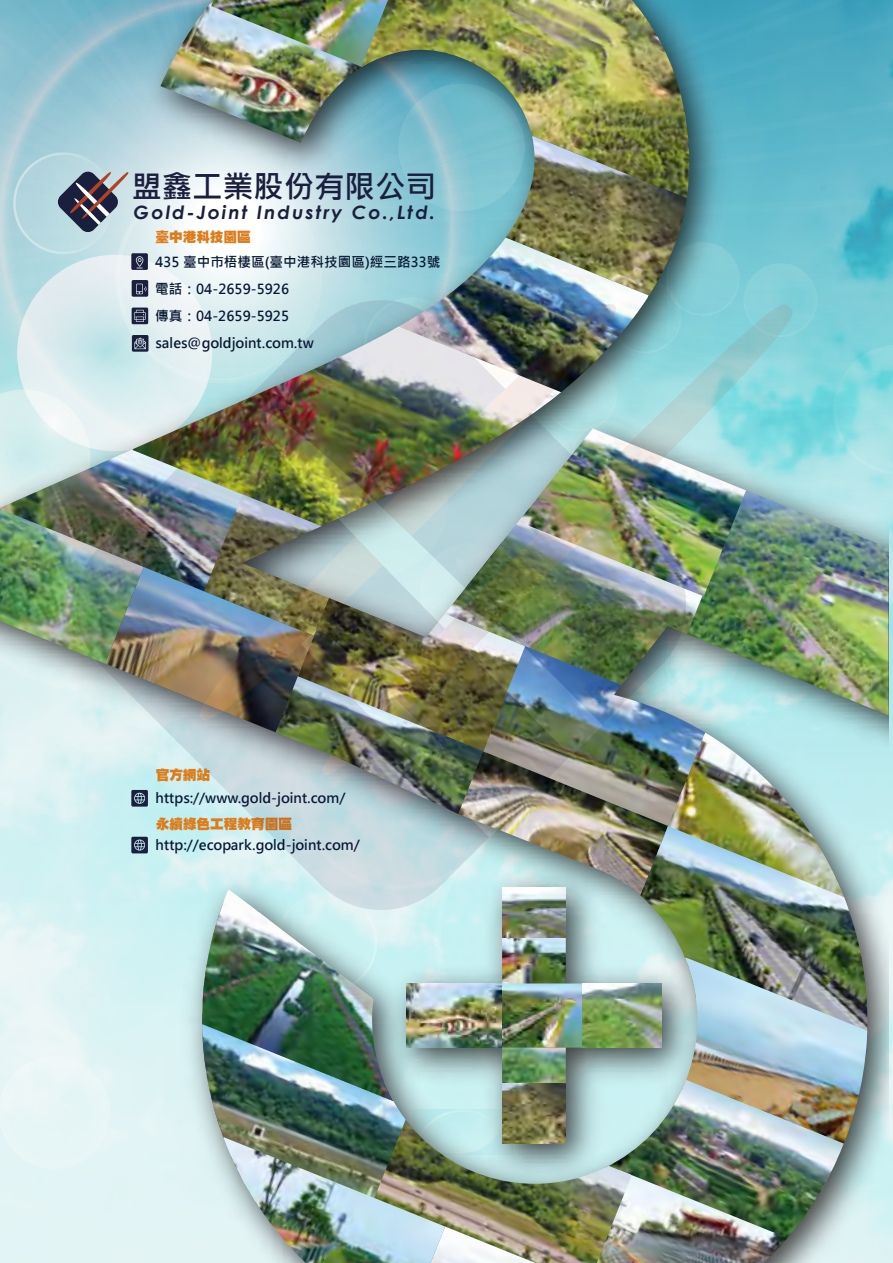
<style>
.page{position:relative;width:893px;height:1263px;background:#fff}
.page>*{position:absolute;margin:0;border:0;box-sizing:border-box;transform-origin:0 0}
.t1{font:700 30.6px "Microsoft Jheng Hei";color:#1a1f3e}
.t2{font:italic 700 18.45px "Century Gothic";letter-spacing:.105em;color:#1a1f3e}
.t3{font:700 13.65px/27.2px "Microsoft Jheng Hei";color:#081933}
.t4{font:13.65px "DF Hei UB HKP BF";color:#dc7c1a}
</style>
<div class="page">
<img style="left:0;top:0;width:889px;height:1263px">
<img style="left:160px;top:0;width:201px;height:143px">
<img style="left:211px;top:0;width:150px;height:67px">
<img style="left:361px;top:0;width:329px;height:152px">
<img style="left:506px;top:136px;width:181px;height:16px">
<img style="left:818px;top:490px;width:71px;height:225px">
<div style="left:818px;top:732px;width:28px;height:94px;background:#bcebee"></div>
<img style="left:818px;top:826px;width:53px;height:240px">
<img style="left:818px;top:957px;width:49px;height:234px">
<img style="left:632px;top:1080px;width:212px;height:168px">
<img style="left:632px;top:1170px;width:155px;height:93px">
<img style="left:445px;top:1169px;width:187px;height:94px">
<div style="left:202px;top:1169px;width:21px;height:78px;background:#e2f4f5"></div>
<img style="left:445px;top:1226px;width:90px;height:37px">
<img style="left:223px;top:1169px;width:222px;height:94px">
<img style="left:0;top:152px;width:818px;height:1017px">
<h1 class="t1" style="left:131px;top:167px;width:306px">盟鑫工業股份有限公司</h1>
<h2 class="t2" style="left:134px;top:198px;width:303px">Gold-Joint Industry Co.,Ltd.</h2>
<p class="t4" style="left:155px;top:230px;width:97px">臺中港科技園區</p>
<p class="t3" style="left:155px;top:248px;width:287px">435 臺中市梧棲區(臺中港科技園區)經三路33號電話：04-2659-5926<br>傳真：04-2659-5925 sales@goldjoint.com.tw</p>
<p class="t4" style="left:156px;top:768px;width:56px">官方網站</p>
<p class="t3" style="left:156px;top:784px;width:191px">https://www.gold-joint.com/</p>
<p class="t4" style="left:156px;top:817px;width:138px">永續綠色工程教育園區</p>
<p class="t3" style="left:156px;top:831px;width:206px">http://ecopark.gold-joint.com/</p>
</div>
